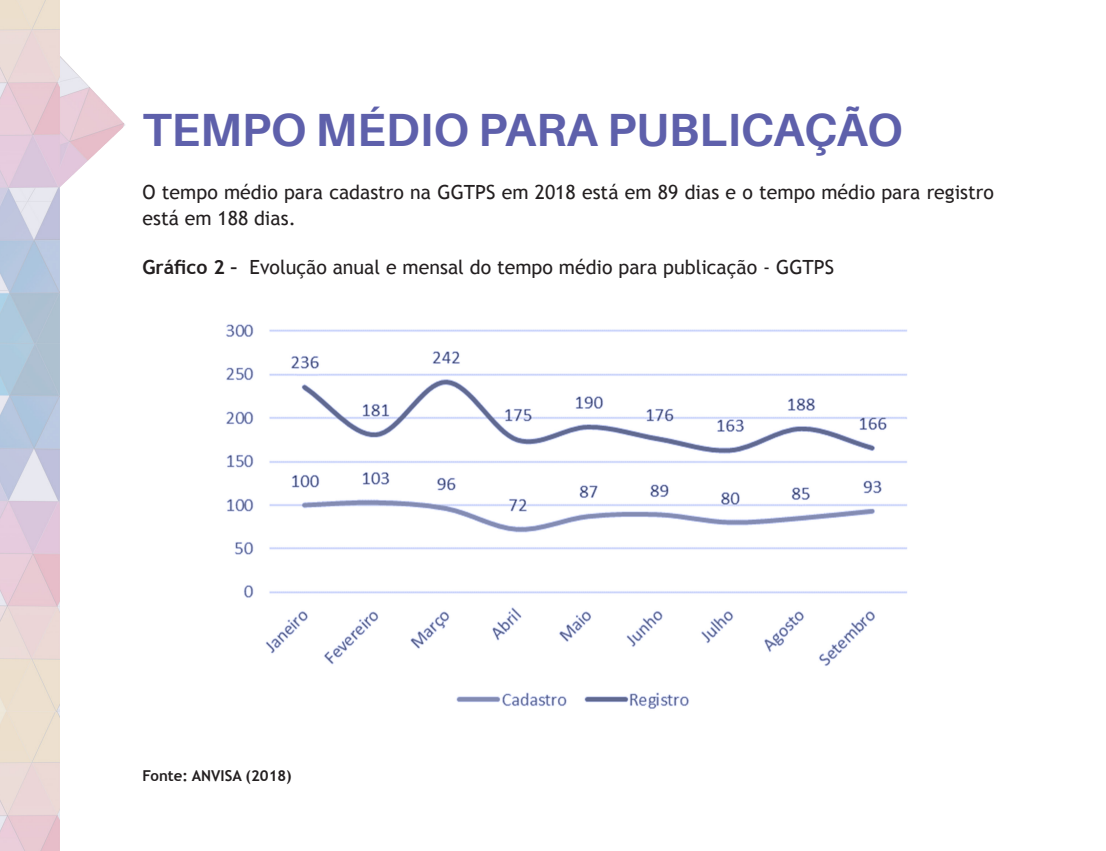
<style>
.page{position:relative;width:1106px;height:851px;background:#fff}
.page>*{position:absolute;margin:0;border:0;box-sizing:border-box;transform-origin:0 0}
.t1{font:700 46.5px "Aileron";color:#5e60ab}
.t2{font:19.5px/25.5px "Trebuchet MS";color:#231f20}
.t3{font:700 15px "Trebuchet MS";color:#231f20}
.s1{font-weight:700}
</style>
<div class="page">
<img style="left:0;top:0;width:125px;height:850px">
<img style="left:226px;top:324px;width:681px;height:385px">
<p class="t1" style="left:142px;top:104px;width:761px">TEMPO MÉDIO PARA PUBLICAÇÃO</p>
<p class="t2" style="left:142px;top:180px;width:853px">O tempo médio para cadastro na GGTPS em 2018 está em 89 dias e o tempo médio para registro está em 188 dias.</p>
<p class="t2" style="left:142px;top:254px;width:693px"><span class="s1">Gráfico 2 –</span> Evolução anual e mensal do tempo médio para publicação - GGTPS</p>
<p class="t3" style="left:142px;top:765px;width:151px">Fonte: ANVISA (2018)</p>
</div>
